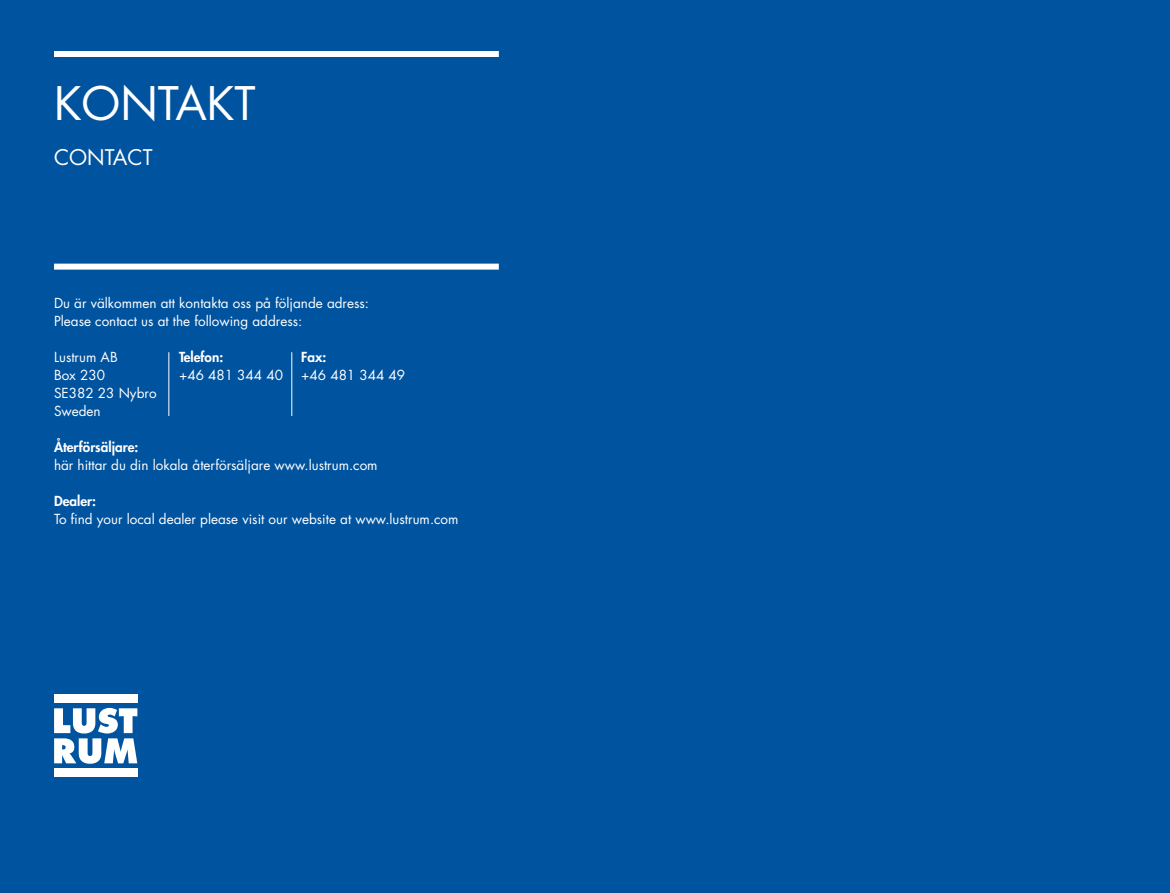
<style>
.page{position:relative;width:1170px;height:893px;background:#fff}
.page>*{position:absolute;margin:0;border:0;box-sizing:border-box;transform-origin:0 0}
.t1{font:45px "Futura";color:#fff}
.t2{font:21px "Futura";color:#fff}
.t3{font:13.5px/18px "Futura";color:#fff}
.t4{font:800 13.5px "Futura";color:#fff}
</style>
<div class="page">
<div style="left:0;top:0;width:1169px;height:893px;background:#00539f"></div>
<div style="left:54px;top:51px;width:445px;height:6px;background:#fff"></div>
<svg style="left:54px;top:708px;width:83px;height:56px"></svg>
<div style="left:54px;top:695px;width:83px;height:8px;background:#fff"></div>
<div style="left:54px;top:768px;width:83px;height:9px;background:#fff"></div>
<hr style="left:168px;top:352px;width:1px;height:64px;background:#fff">
<hr style="left:291px;top:352px;width:1px;height:64px;background:#fff">
<div style="left:54px;top:264px;width:445px;height:6px;background:#fff"></div>
<h1 class="t1" style="left:54px;top:73px;width:58px">Kontakt</h1>
<h2 class="t2" style="left:54px;top:143px;width:30px">Contact</h2>
<p class="t3" style="left:54px;top:294px;width:316px">Du är välkommen att kontakta oss på följande adress:<br>Please contact us at the following address:</p>
<p class="t3" style="left:54px;top:348px;width:104px">Lustrum AB<br>Box 230<br>SE382 23 Nybro<br>Sweden</p>
<p class="t4" style="left:54px;top:438px;width:86px">Återförsäljare:</p>
<p class="t3" style="left:54px;top:456px;width:325px">här hittar du din lokala återförsäljare www.lustrum.com</p>
<p class="t4" style="left:54px;top:492px;width:43px">Dealer:</p>
<p class="t3" style="left:54px;top:510px;width:406px">To find your local dealer please visit our website at www.lustrum.com</p>
<p class="t4" style="left:179px;top:348px;width:46px">Telefon:</p>
<p class="t3" style="left:179px;top:366px;width:105px">+46 481 344 40</p>
<p class="t4" style="left:301px;top:348px;width:27px">Fax:</p>
<p class="t3" style="left:301px;top:366px;width:105px">+46 481 344 49</p>
</div>
